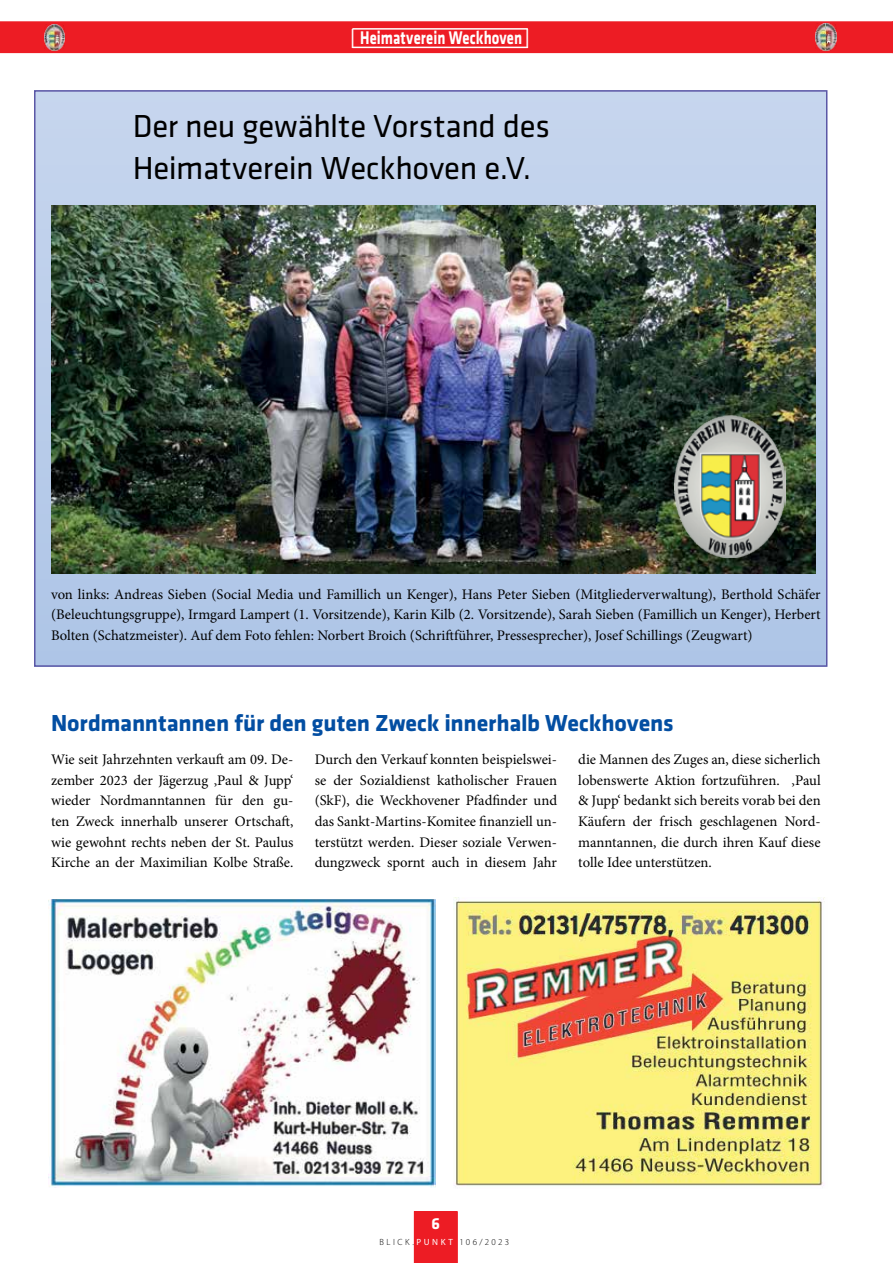
<style>
.page{position:relative;width:893px;height:1263px;background:#fff}
.page>*{position:absolute;margin:0;border:0;box-sizing:border-box;transform-origin:0 0}
.t1{font:33px/41.2px "Klavika";letter-spacing:-.01em;color:#000}
.t2{font:700 24px "Klavika";letter-spacing:-.01em;color:#034ea2}
.t3{font:700 19.05px "Klavika";letter-spacing:.005em;color:#fff;scale:.77 1}
.t4{font:700 16.5px "Klavika";color:#fff}
.t5{font:14.7px/20.7px "Minion Pro";color:#000;text-align:justify}
.t6{font:300 9px "Myriad Pro";letter-spacing:.275em;color:#000}
.s1{font-weight:400;color:#fff}
</style>
<div class="page">
<img style="left:48px;top:900px;width:387px;height:288px">
<img style="left:453px;top:897px;width:372px;height:290px">
<div style="left:414px;top:1211px;width:44px;height:52px;background:#ed1c24"></div>
<div style="left:35px;top:91px;width:792px;height:575px;background:linear-gradient(to right,#bbceeb,#bbceeb)"></div>
<div style="left:0;top:21px;width:893px;height:32px;background:#ed1c24"></div>
<img style="left:51px;top:205px;width:765px;height:369px">
<img style="left:674px;top:415px;width:111px;height:142px">
<img style="left:815px;top:24px;width:21px;height:27px">
<img style="left:44px;top:24px;width:21px;height:27px">
<p class="t3" style="left:351px;top:27px;width:233px">| Heimatverein Weckhoven |</p>
<h1 class="t1" style="left:133px;top:106px;width:419px">Der neu gewählte Vorstand des<br>Heimatverein Weckhoven e.V.</h1>
<p class="t5" style="left:51px;top:584px;width:771px">von links: Andreas Sieben (Social Media und Famillich un Kenger), Hans Peter Sieben (Mitgliederverwaltung), Berthold Schäfer (Beleuchtungsgruppe), Irmgard Lampert (1. Vorsitzende), Karin Kilb (2. Vorsitzende), Sarah Sieben (Famillich un Kenger), Herbert Bolten (Schatzmeister). Auf dem Foto fehlen: Norbert Broich (Schriftführer, Pressesprecher), Josef Schillings (Zeugwart)</p>
<h2 class="t2" style="left:51px;top:710px;width:624px">Nordmanntannen für den guten Zweck innerhalb Weckhovens</h2>
<p class="t5" style="left:51px;top:749px;width:244px">Wie seit Jahrzehnten verkauft am 09. De&shy;zember 2023 der Jägerzug ‚Paul &amp; Jupp‘ wieder Nordmanntannen für den gu&shy;ten Zweck innerhalb unserer Ortschaft, wie gewohnt rechts neben der St. Paulus Kirche an der Maximilian Kolbe Straße.</p>
<p class="t5" style="left:315px;top:749px;width:244px">Durch den Verkauf konnten beispielswei&shy;se der Sozialdienst katholischer Frauen (SkF), die Weckhovener Pfadfinder und das Sankt-Martins-Komitee finanziell un&shy;terstützt werden. Dieser soziale Verwen&shy;dungzweck spornt auch in diesem Jahr</p>
<p class="t5" style="left:578px;top:749px;width:244px">die Mannen des Zuges an, diese sicherlich lobenswerte Aktion fortzuführen. ‚Paul &amp; Jupp‘ bedankt sich bereits vorab bei den Käufern der frisch geschlagenen Nord&shy;manntannen, die durch ihren Kauf diese tolle Idee unterstützen.</p>
<p class="t4" style="left:432px;top:1215px;width:10px">6</p>
<p class="t6" style="left:379px;top:1237px;width:131px">Blick.<span class="s1">Punkt</span> 106/2023</p>
</div>
